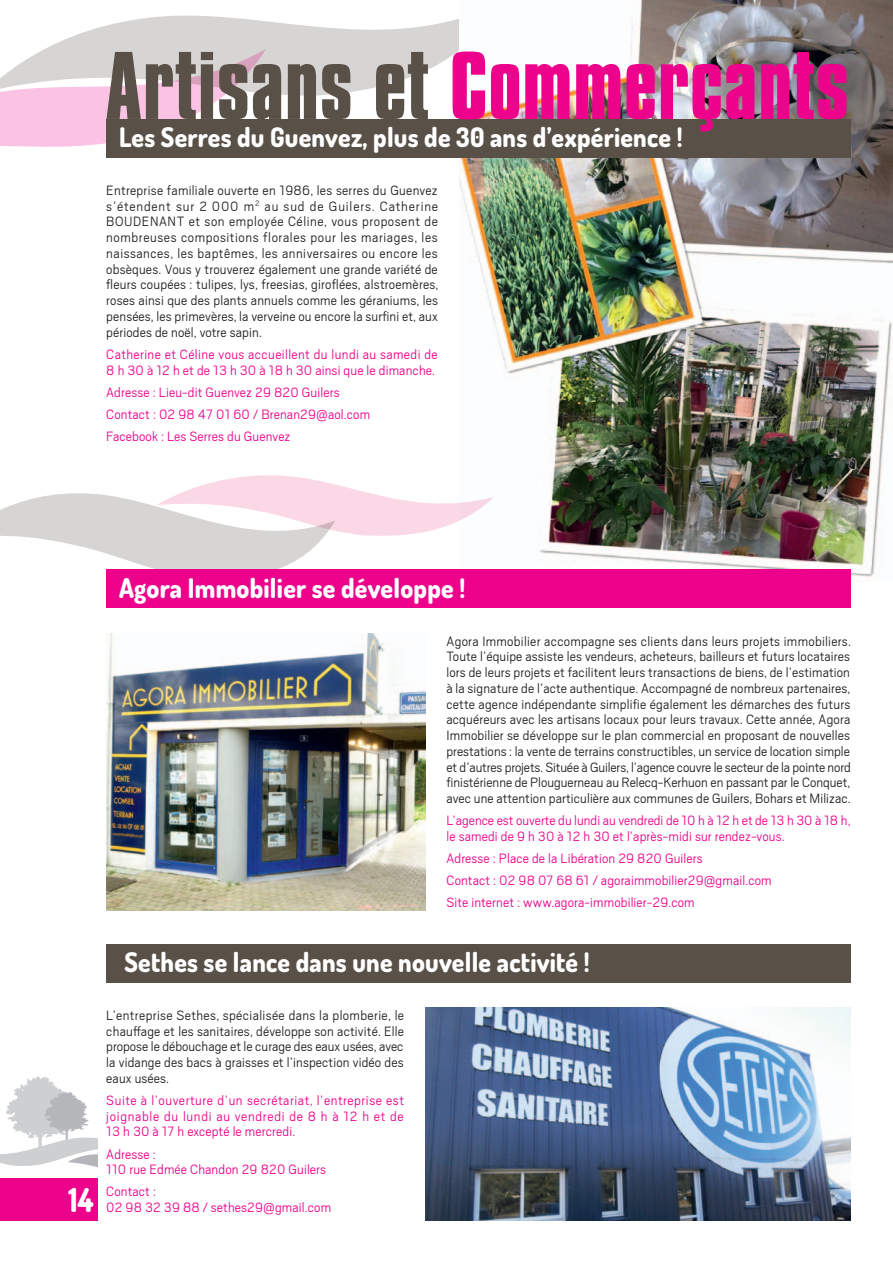
<style>
.page{position:relative;width:893px;height:1263px;background:#fff}
.page>*{position:absolute;margin:0;border:0;box-sizing:border-box;transform-origin:0 0}
.t1{font:700 82.5px "Compacta BT";letter-spacing:.01em;color:#ed028c}
.t2{font:800 33px "Dosis";color:#fff;scale:.9 1}
.t3{font:800 27px "Dosis";letter-spacing:.01em;color:#fff;scale:.94 1}
.t4{font:300 15px/15.8px "Scout";letter-spacing:.01em;color:#231f20;text-align:justify}
.t5{font:300 15px/15.8px "Scout";letter-spacing:.01em;color:#ed028c}
.s1{color:#595148}
</style>
<div class="page">
<img style="left:459px;top:0;width:434px;height:582px">
<svg style="left:77px;top:2px;width:421px;height:95px"></svg>
<svg style="left:0;top:35px;width:278px;height:123px"></svg>
<div style="left:0;top:1178px;width:98px;height:42px;background:#ed028c"></div>
<div style="left:106px;top:944px;width:744px;height:38px;background:#595148"></div>
<img style="left:106px;top:634px;width:319px;height:277px">
<svg style="left:0;top:1076px;width:98px;height:92px"></svg>
<img style="left:425px;top:1008px;width:425px;height:212px">
<div style="left:106px;top:570px;width:744px;height:38px;background:#ed028c"></div>
<svg style="left:0;top:462px;width:495px;height:108px"></svg>
<div style="left:106px;top:119px;width:744px;height:38px;background:#595148"></div>
<h1 class="t1" style="left:105px;top:36px;width:745px"><span class="s1">Artisans et</span> Commerçants</h1>
<h3 class="t3" style="left:119px;top:120px;width:601px">Les Serres du Guenvez, plus de 30 ans d’expérience !</h3>
<p class="t4" style="left:106px;top:182px;width:334px">Entreprise familiale ouverte en 1986, les serres du Guenvez s’étendent sur 2 000 m<sup>2</sup> au sud de Guilers. Catherine BOUDENANT et son employée Céline, vous proposent de nombreuses compositions florales pour les mariages, les naissances, les baptêmes, les anniversaires ou encore les obsèques. Vous y trouverez également une grande variété de fleurs coupées : tulipes, lys, freesias, giroflées, alstroemères, roses ainsi que des plants annuels comme les géraniums, les pensées, les primevères, la verveine ou encore la surfini et, aux périodes de noël, votre sapin.</p>
<p class="t5" style="left:106px;top:345px;width:333px">Catherine et Céline vous accueillent du lundi au samedi de<br>8 h 30 à 12 h et de 13 h 30 à 18 h 30 ainsi que le dimanche.</p>
<p class="t5" style="left:106px;top:380px;width:265px;line-height:22.2px">Adresse : Lieu-dit Guenvez 29 820 Guilers<br>Contact : 02 98 47 01 60 / Brenan29@aol.com<br>Facebook : Les Serres du Guenvez</p>
<h3 class="t3" style="left:119px;top:570px;width:370px">Agora Immobilier se développe !</h3>
<p class="t4" style="left:446px;top:632px;width:406px">Agora Immobilier accompagne ses clients dans leurs projets immobiliers.<br>Toute l’équipe assiste les vendeurs, acheteurs, bailleurs et futurs locataires lors de leurs projets et facilitent leurs transactions de biens, de l’estimation à la signature de l’acte authentique. Accompagné de nombreux partenaires, cette agence indépendante simplifie également les démarches des futurs acquéreurs avec les artisans locaux pour leurs travaux. Cette année, Agora Immobilier se développe sur le plan commercial en proposant de nouvelles prestations : la vente de terrains constructibles, un service de location simple et d’autres projets. Située à Guilers, l’agence couvre le secteur de la pointe nord finistérienne de Plouguerneau au Relecq-Kerhuon en passant par le Conquet, avec une attention particulière aux communes de Guilers, Bohars et Milizac.</p>
<p class="t5" style="left:446px;top:812px;width:406px">L’agence est ouverte du lundi au vendredi de 10 h à 12 h et de 13 h 30 à 18 h, le samedi de 9 h 30 à 12 h 30 et l’après-midi sur rendez-vous.</p>
<p class="t5" style="left:446px;top:847px;width:327px;line-height:22.2px">Adresse : Place de la Libération 29 820 Guilers<br>Contact : 02 98 07 68 61 / agoraimmobilier29@gmail.com<br>Site internet : www.agora-immobilier-29.com</p>
<h2 class="t2" style="left:69px;top:1178px;width:29px">14</h2>
<h3 class="t3" style="left:124px;top:944px;width:496px">Sethes se lance dans une nouvelle activité !</h3>
<p class="t4" style="left:106px;top:1006px;width:299px">L’entreprise Sethes, spécialisée dans la plomberie, le chauffage et les sanitaires, développe son activité. Elle propose le débouchage et le curage des eaux usées, avec la vidange des bacs à graisses et l’inspection vidéo des eaux usées.</p>
<p class="t5" style="left:106px;top:1092px;width:299px;text-align:justify">Suite à l’ouverture d’un secrétariat, l’entreprise est joignable du lundi au vendredi de 8 h à 12 h et de 13 h 30 à 17 h excepté le mercredi.</p>
<p class="t5" style="left:106px;top:1145px;width:221px">Adresse :<br>110 rue Edmée Chandon 29 820 Guilers</p>
<p class="t5" style="left:106px;top:1183px;width:226px">Contact :<br>02 98 32 39 88 / sethes29@gmail.com</p>
</div>
